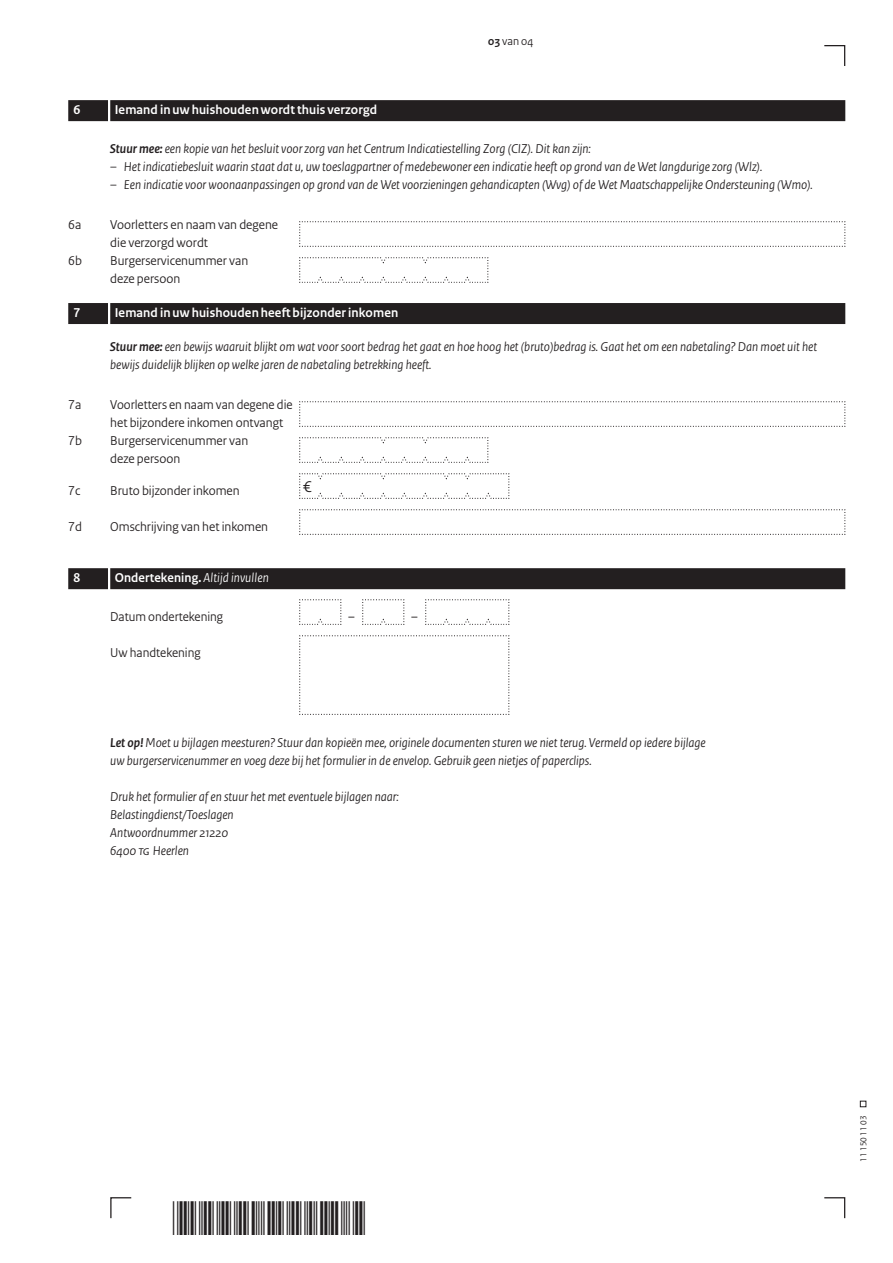
<style>
.page{position:relative;width:893px;height:1263px;background:#fff}
.page>*{position:absolute;margin:0;border:0;box-sizing:border-box;transform-origin:0 0}
.t1{font:16.5px "Rijksoverheid Sans Heading";color:#231f20}
.t2{font:italic 13.5px/18px "Rijksoverheid Sans Heading";color:#231f20}
.t3{font:13.5px/18px "Rijksoverheid Sans Heading";color:#231f20}
.t4{font:700 13.5px "Rijksoverheid Sans Heading";letter-spacing:.01em;color:#fff}
.t5{font:12px "Rijksoverheid Sans Heading";color:#231f20}
.t6{font:9px "Rijksoverheid Sans Heading";color:#231f20}
.s1{font-weight:700}
.s2{font-weight:400;font-style:italic}
</style>
<div class="page">
<svg style="left:824px;top:1197px;width:22px;height:22px"></svg>
<svg style="left:110px;top:1197px;width:22px;height:22px"></svg>
<svg style="left:824px;top:45px;width:22px;height:21px"></svg>
<svg style="left:860px;top:1101px;width:6px;height:6px"></svg>
<div style="left:110px;top:100px;width:735px;height:21px;background:#231f20"></div>
<div style="left:68px;top:100px;width:40px;height:21px;background:#231f20"></div>
<div style="left:110px;top:303px;width:735px;height:21px;background:#231f20"></div>
<div style="left:68px;top:303px;width:40px;height:21px;background:#231f20"></div>
<div style="left:110px;top:568px;width:735px;height:21px;background:#231f20"></div>
<div style="left:68px;top:568px;width:40px;height:21px;background:#231f20"></div>
<svg style="left:299px;top:221px;width:547px;height:26px"></svg>
<svg style="left:299px;top:257px;width:190px;height:26px"></svg>
<svg style="left:299px;top:401px;width:547px;height:26px"></svg>
<svg style="left:299px;top:437px;width:190px;height:26px"></svg>
<svg style="left:299px;top:473px;width:211px;height:26px"></svg>
<svg style="left:299px;top:509px;width:547px;height:26px"></svg>
<svg style="left:299px;top:599px;width:43px;height:26px"></svg>
<svg style="left:362px;top:599px;width:43px;height:26px"></svg>
<svg style="left:425px;top:599px;width:85px;height:26px"></svg>
<svg style="left:299px;top:635px;width:211px;height:80px"></svg>
<p class="t5" style="left:488px;top:34px;width:47px"><span class="s1">03</span> van 04</p>
<p class="t4" style="left:74px;top:102px;width:8px">6</p>
<p class="t4" style="left:115px;top:102px;width:264px">Iemand in uw huishouden wordt thuis verzorgd</p>
<p class="t2" style="left:110px;top:140px;width:482px"><span class="s1">Stuur mee:</span> een kopie van het besluit voor zorg van het Centrum Indicatiestelling Zorg (CIZ). Dit kan zijn:</p>
<p class="t2" style="left:110px;top:158px;width:653px">– Het indicatiebesluit waarin staat dat u, uw toeslagpartner of medebewoner een indicatie heeft op grond van de Wet langdurige zorg (Wlz).</p>
<p class="t2" style="left:110px;top:176px;width:704px">– Een indicatie voor woonaanpassingen op grond van de Wet voorzieningen gehandicapten (Wvg) of de Wet Maatschappelijke Ondersteuning (Wmo).</p>
<p class="t3" style="left:68px;top:216px;width:15px">6a</p>
<p class="t3" style="left:110px;top:216px;width:169px">Voorletters en naam van degene die verzorgd wordt</p>
<p class="t3" style="left:68px;top:252px;width:15px">6b</p>
<p class="t3" style="left:110px;top:252px;width:139px">Burgerservicenummer van deze persoon</p>
<p class="t4" style="left:74px;top:305px;width:8px">7</p>
<p class="t4" style="left:115px;top:305px;width:285px">Iemand in uw huishouden heeft bijzonder inkomen</p>
<p class="t2" style="left:110px;top:338px;width:708px"><span class="s1">Stuur mee:</span> een bewijs waaruit blijkt om wat voor soort bedrag het gaat en hoe hoog het (bruto)bedrag is. Gaat het om een nabetaling? Dan moet uit het bewijs duidelijk blijken op welke jaren de nabetaling betrekking heeft.</p>
<p class="t3" style="left:68px;top:396px;width:15px">7a</p>
<p class="t3" style="left:110px;top:396px;width:184px">Voorletters en naam van degene die het bijzondere inkomen ontvangt</p>
<p class="t3" style="left:68px;top:432px;width:15px">7b</p>
<p class="t3" style="left:110px;top:432px;width:139px">Burgerservicenummer van deze persoon</p>
<p class="t3" style="left:68px;top:482px;width:14px">7c</p>
<p class="t3" style="left:110px;top:482px;width:131px">Bruto bijzonder inkomen</p>
<p class="t1" style="left:303px;top:477px;width:10px">€</p>
<p class="t3" style="left:68px;top:518px;width:15px">7d</p>
<p class="t3" style="left:110px;top:518px;width:159px">Omschrijving van het inkomen</p>
<p class="t4" style="left:74px;top:570px;width:8px">8</p>
<p class="t4" style="left:115px;top:570px;width:156px">Ondertekening. <span class="s2">Altijd invullen</span></p>
<p class="t3" style="left:110px;top:608px;width:114px">Datum ondertekening</p>
<p class="t3" style="left:348px;top:608px;width:8px">–</p>
<p class="t3" style="left:411px;top:608px;width:8px">–</p>
<p class="t3" style="left:110px;top:644px;width:92px">Uw handtekening</p>
<p class="t2" style="left:110px;top:734px;width:597px"><span class="s1">Let op!</span> Moet u bijlagen meesturen? Stuur dan kopieën mee, originele documenten sturen we niet terug. Vermeld op iedere bijlage uw burgerservicenummer en voeg deze bij het formulier in de envelop. Gebruik geen nietjes of paperclips.</p>
<p class="t2" style="left:110px;top:788px;width:290px">Druk het formulier af en stuur het met eventuele bijlagen naar:<br>Belastingdienst/Toeslagen<br>Antwoordnummer 21220<br>6400 TG Heerlen</p>
<p class="t6" style="left:858px;top:1161px;width:47px;rotate:-90deg">11 150 11 03</p>
</div>
